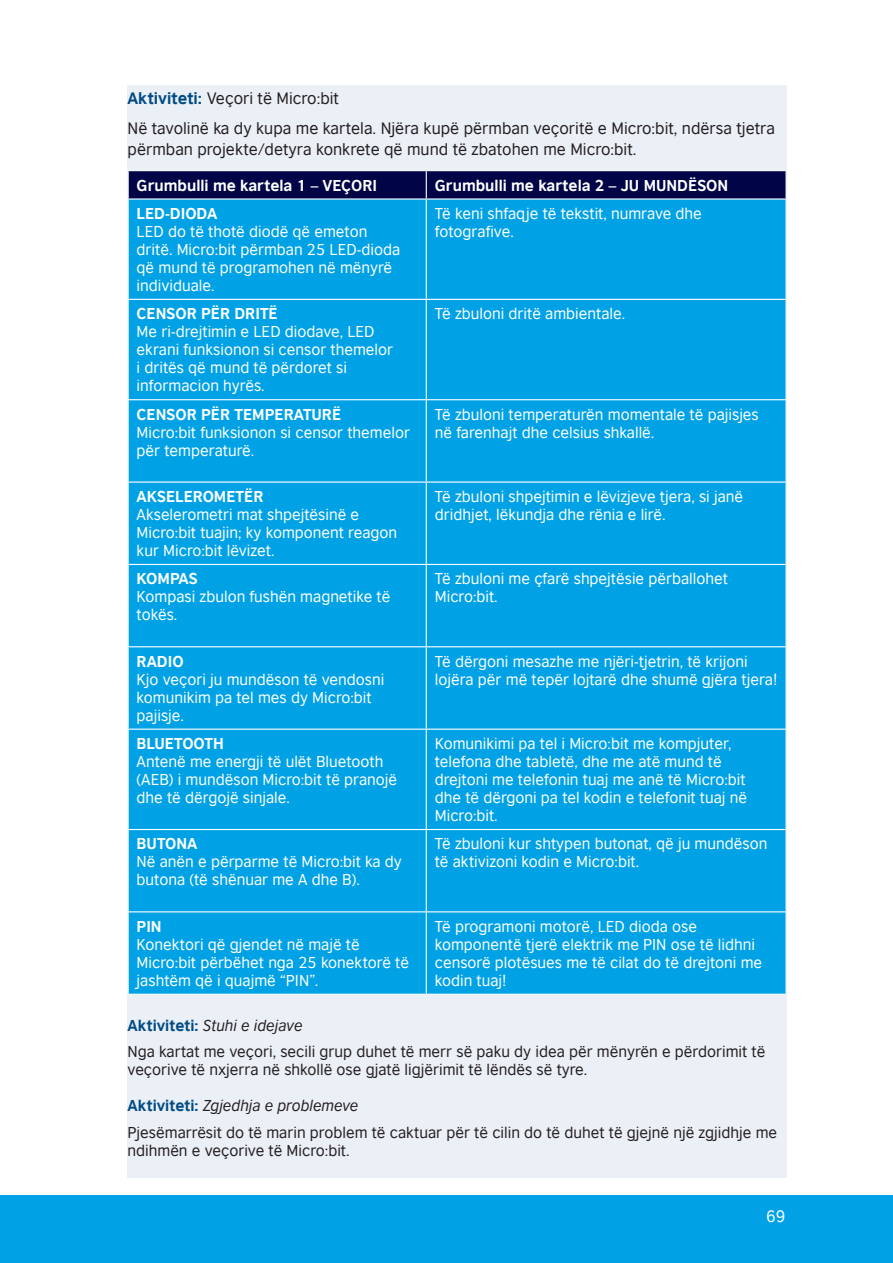
<style>
.page{position:relative;width:893px;height:1263px;background:#fff}
.page>*{position:absolute;margin:0;border:0;box-sizing:border-box;transform-origin:0 0}
.t1{font:15.75px/29.5px "British Council Sans";color:#231f20}
.t2{font:15.75px "British Council Sans";color:#fff}
.t3{font:15px/18px "British Council Sans";color:#fff}
.t4{font:15px/26.5px "British Council Sans";color:#231f20}
.t5{font:700 15px "British Council Sans";color:#fff}
.s1{font-weight:700;color:#004b85}
.s2{font-style:italic}
</style>
<div class="page">
<div style="left:0;top:1195px;width:893px;height:68px;background:#00a2e5"></div>
<div style="left:128px;top:85px;width:659px;height:1093px;background:#ebeff6"></div>
<div style="left:129px;top:200px;width:656px;height:794px;background:#00a2e5"></div>
<hr style="left:128px;top:170px;width:298px;height:1px;background:#fff">
<hr style="left:426px;top:170px;width:361px;height:1px;background:#fff">
<div style="left:128px;top:171px;width:657px;height:27px;background:#010447"></div>
<hr style="left:785px;top:171px;width:2px;height:27px;background:#fff">
<hr style="left:128px;top:198px;width:298px;height:2px;background:#fff">
<hr style="left:128px;top:200px;width:1px;height:99px;background:#fff">
<hr style="left:426px;top:198px;width:361px;height:2px;background:#fff">
<hr style="left:426px;top:200px;width:1px;height:99px;background:#fff">
<hr style="left:785px;top:200px;width:2px;height:99px;background:#fff">
<hr style="left:128px;top:299px;width:298px;height:1px;background:#fff">
<hr style="left:128px;top:300px;width:1px;height:99px;background:#fff">
<hr style="left:426px;top:299px;width:361px;height:1px;background:#fff">
<hr style="left:426px;top:300px;width:1px;height:99px;background:#fff">
<hr style="left:785px;top:300px;width:2px;height:99px;background:#fff">
<hr style="left:128px;top:399px;width:298px;height:1px;background:#fff">
<hr style="left:128px;top:400px;width:1px;height:81px;background:#fff">
<hr style="left:426px;top:399px;width:361px;height:1px;background:#fff">
<hr style="left:426px;top:400px;width:1px;height:81px;background:#fff">
<hr style="left:785px;top:400px;width:2px;height:81px;background:#fff">
<hr style="left:128px;top:481px;width:298px;height:2px;background:#fff">
<hr style="left:128px;top:483px;width:1px;height:81px;background:#fff">
<hr style="left:426px;top:481px;width:361px;height:2px;background:#fff">
<hr style="left:426px;top:483px;width:1px;height:81px;background:#fff">
<hr style="left:785px;top:483px;width:2px;height:81px;background:#fff">
<hr style="left:128px;top:564px;width:298px;height:1px;background:#fff">
<hr style="left:128px;top:565px;width:1px;height:81px;background:#fff">
<hr style="left:426px;top:564px;width:361px;height:1px;background:#fff">
<hr style="left:426px;top:565px;width:1px;height:81px;background:#fff">
<hr style="left:785px;top:565px;width:2px;height:81px;background:#fff">
<hr style="left:128px;top:646px;width:298px;height:1px;background:#fff">
<hr style="left:128px;top:647px;width:1px;height:82px;background:#fff">
<hr style="left:426px;top:646px;width:361px;height:1px;background:#fff">
<hr style="left:426px;top:647px;width:1px;height:82px;background:#fff">
<hr style="left:785px;top:647px;width:2px;height:82px;background:#fff">
<hr style="left:128px;top:729px;width:298px;height:1px;background:#fff">
<hr style="left:128px;top:730px;width:1px;height:99px;background:#fff">
<hr style="left:426px;top:729px;width:361px;height:1px;background:#fff">
<hr style="left:426px;top:730px;width:1px;height:99px;background:#fff">
<hr style="left:785px;top:730px;width:2px;height:99px;background:#fff">
<hr style="left:128px;top:829px;width:298px;height:1px;background:#fff">
<hr style="left:128px;top:830px;width:1px;height:81px;background:#fff">
<hr style="left:426px;top:829px;width:361px;height:1px;background:#fff">
<hr style="left:426px;top:830px;width:1px;height:81px;background:#fff">
<hr style="left:785px;top:830px;width:2px;height:81px;background:#fff">
<hr style="left:128px;top:911px;width:298px;height:1px;background:#fff">
<hr style="left:128px;top:912px;width:1px;height:82px;background:#fff">
<hr style="left:426px;top:911px;width:361px;height:1px;background:#fff">
<hr style="left:426px;top:912px;width:1px;height:82px;background:#fff">
<hr style="left:785px;top:912px;width:2px;height:82px;background:#fff">
<hr style="left:128px;top:994px;width:298px;height:1px;background:#fff">
<hr style="left:426px;top:994px;width:361px;height:1px;background:#fff">
<p class="t1" style="left:128px;top:82px;width:649px"><span class="s1">Aktiviteti:</span> Veçori të Micro:bit<br>Në tavolinë ka dy kupa me kartela. Njëra kupë përmban veçoritë e Micro:bit, ndërsa tjetra</p>
<p class="t1" style="left:128px;top:133px;width:510px">përmban projekte/detyra konkrete që mund të zbatohen me Micro:bit.</p>
<p class="t5" style="left:137px;top:172px;width:242px">Grumbulli me kartela 1 – VEÇORI</p>
<p class="t5" style="left:435px;top:172px;width:295px">Grumbulli me kartela 2 – JU MUNDËSON</p>
<p class="t5" style="left:137px;top:200px;width:82px">LED-DIODA</p>
<p class="t3" style="left:137px;top:221px;width:265px">LED do të thotë diodë që emeton dritë. Micro:bit përmban 25 LED-dioda që mund të programohen në mënyrë individuale.</p>
<p class="t3" style="left:435px;top:203px;width:269px">Të keni shfaqje të tekstit, numrave dhe fotografive.</p>
<p class="t5" style="left:137px;top:300px;width:143px">CENSOR PËR DRITË</p>
<p class="t3" style="left:137px;top:321px;width:258px">Me ri-drejtimin e LED diodave, LED ekrani funksionon si censor themelor i dritës që mund të përdoret si informacion hyrës.</p>
<p class="t5" style="left:137px;top:401px;width:206px">CENSOR PËR TEMPERATURË</p>
<p class="t3" style="left:137px;top:422px;width:275px">Micro:bit funksionon si censor themelor për temperaturë.</p>
<p class="t5" style="left:137px;top:483px;width:128px">AKSELEROMETËR</p>
<p class="t3" style="left:137px;top:504px;width:262px">Akselerometri mat shpejtësinë e<br>Micro:bit tuajin; ky komponent reagon kur Micro:bit lëvizet.</p>
<p class="t5" style="left:137px;top:565px;width:63px">KOMPAS</p>
<p class="t3" style="left:137px;top:586px;width:255px">Kompasi zbulon fushën magnetike të tokës.</p>
<p class="t5" style="left:137px;top:648px;width:49px">RADIO</p>
<p class="t3" style="left:137px;top:669px;width:249px">Kjo veçori ju mundëson të vendosni komunikim pa tel mes dy Micro:bit pajisje.</p>
<p class="t5" style="left:137px;top:730px;width:89px">BLUETOOTH</p>
<p class="t3" style="left:137px;top:751px;width:262px">Antenë me energji të ulët Bluetooth (AEB) i mundëson Micro:bit të pranojë dhe të dërgojë sinjale.</p>
<p class="t5" style="left:137px;top:830px;width:62px">BUTONA</p>
<p class="t3" style="left:137px;top:851px;width:267px">Në anën e përparme të Micro:bit ka dy butona (të shënuar me A dhe B).</p>
<p class="t3" style="left:435px;top:303px;width:192px">Të zbuloni dritë ambientale.</p>
<p class="t3" style="left:435px;top:404px;width:326px">Të zbuloni temperaturën momentale të pajisjes në farenhajt dhe celsius shkallë.</p>
<p class="t3" style="left:435px;top:486px;width:310px">Të zbuloni shpejtimin e lëvizjeve tjera, si janë dridhjet, lëkundja dhe rënia e lirë.</p>
<p class="t3" style="left:435px;top:568px;width:295px">Të zbuloni me çfarë shpejtësie përballohet<br>Micro:bit.</p>
<p class="t3" style="left:435px;top:651px;width:344px">Të dërgoni mesazhe me njëri-tjetrin, të krijoni lojëra për më tepër lojtarë dhe shumë gjëra tjera!</p>
<p class="t3" style="left:435px;top:733px;width:314px">Komunikimi pa tel i Micro:bit me kompjuter, telefona dhe tabletë, dhe me atë mund të drejtoni me telefonin tuaj me anë të Micro:bit dhe të dërgoni pa tel kodin e telefonit tuaj në Micro:bit.</p>
<p class="t3" style="left:435px;top:833px;width:334px">Të zbuloni kur shtypen butonat, që ju mundëson të aktivizoni kodin e Micro:bit.</p>
<p class="t3" style="left:435px;top:916px;width:329px">Të programoni motorë, LED dioda ose komponentë tjerë elektrik me PIN ose të lidhni censorë plotësues me të cilat do të drejtoni me kodin tuaj!</p>
<p class="t4" style="left:128px;top:1011px;width:639px"><span class="s1">Aktiviteti:</span> <span class="s2">Stuhi e idejave<br></span>Nga kartat me veçori, secili grup duhet të merr së paku dy idea për mënyrën e përdorimit të</p>
<p class="t4" style="left:128px;top:1055px;width:461px">veçorive të nxjerra në shkollë ose gjatë ligjërimit të lëndës së tyre.</p>
<p class="t4" style="left:128px;top:1091px;width:651px"><span class="s1">Aktiviteti:</span> <span class="s2">Zgjedhja e problemeve<br></span>Pjesëmarrësit do të marin problem të caktuar për të cilin do të duhet të gjejnë një zgjidhje me</p>
<p class="t4" style="left:128px;top:1136px;width:224px">ndihmën e veçorive të Micro:bit.</p>
<p class="t5" style="left:137px;top:913px;width:27px">PIN</p>
<p class="t3" style="left:137px;top:934px;width:274px">Konektori që gjendet në majë të<br>Micro:bit përbëhet nga 25 konektorë të jashtëm që i quajmë “PIN”.</p>
<p class="t2" style="left:766px;top:1203px;width:21px">69</p>
</div>
